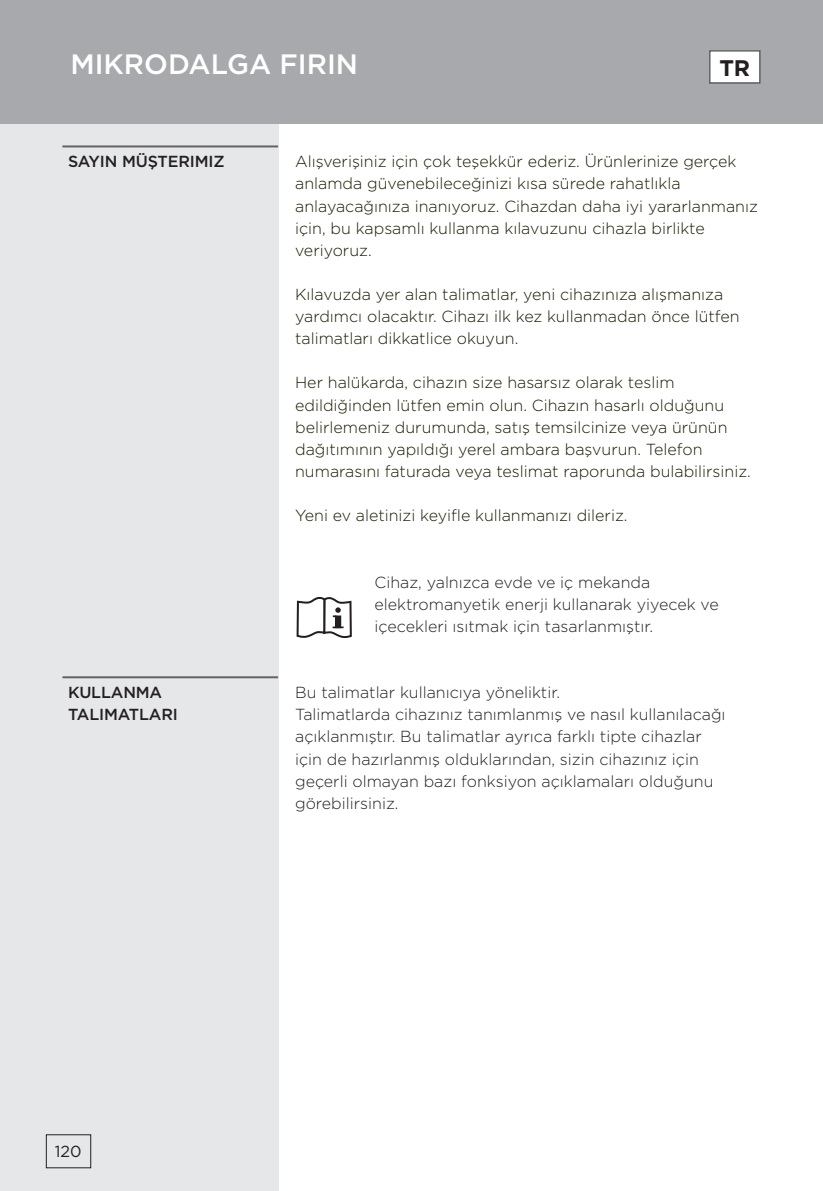
<style>
.page{position:relative;width:823px;height:1191px;background:#fff}
.page>*{position:absolute;margin:0;border:0;box-sizing:border-box;transform-origin:0 0}
.naslov_1{font:500 28px "Gotham";color:#fff}
.besedilo{font:700 22.6px "Gotham";color:#231f20}
.besedilo-2{font:300 16px/22.2px "Gotham";color:#191a00}
.besedilo-3{font:300 16px/22.2px "Gotham";color:#231f20}
.t1{font:500 16px/22.2px "Gotham";letter-spacing:-.01em;color:#231f20}
.pagina{font:16px "Gotham";color:#231f20}
</style>
<div class="page">
<div style="left:0;top:0;width:278px;height:1191px;background:#e6e7e9"></div>
<div style="left:46px;top:1134px;width:45px;height:34px;border:1px solid #231f20"></div>
<svg style="left:296px;top:597px;width:55px;height:41px"></svg>
<hr style="left:62px;top:145px;width:216px;height:2px;background:#636366">
<hr style="left:62px;top:676px;width:216px;height:2px;background:#636366">
<div style="left:0;top:0;width:822px;height:123px;background:#a8a9ad"></div>
<div style="left:709px;top:51px;width:50px;height:32px;background:#fff"></div>
<div style="left:708px;top:50px;width:52px;height:34px;border:1px solid #57585a"></div>
<p class="naslov_1" style="left:70px;top:45px;width:289px">MIKRODALGA FIRIN</p>
<p class="besedilo" style="left:719px;top:53px;width:32px">TR</p>
<p class="t1" style="left:68px;top:150px;width:158px">SAYIN MÜŞTERIMIZ</p>
<p class="t1" style="left:68px;top:681px;width:111px">KULLANMA<br>TALIMATLARI</p>
<p class="besedilo-2" style="left:295px;top:150px;width:464px">Alışverişiniz için çok teşekkür ederiz. Ürünlerinize gerçek anlamda güvenebileceğinizi kısa sürede rahatlıkla anlayacağınıza inanıyoruz. Cihazdan daha iyi yararlanmanız için, bu kapsamlı kullanma kılavuzunu cihazla birlikte veriyoruz.</p>
<p class="besedilo-2" style="left:295px;top:283px;width:446px">Kılavuzda yer alan talimatlar, yeni cihazınıza alışmanıza yardımcı olacaktır. Cihazı ilk kez kullanmadan önce lütfen talimatları dikkatlice okuyun.</p>
<p class="besedilo-2" style="left:295px;top:371px;width:457px">Her halükarda, cihazın size hasarsız olarak teslim edildiğinden lütfen emin olun. Cihazın hasarlı olduğunu belirlemeniz durumunda, satış temsilcinize veya ürünün dağıtımının yapıldığı yerel ambara başvurun. Telefon numarasını faturada veya teslimat raporunda bulabilirsiniz.</p>
<p class="besedilo-2" style="left:295px;top:504px;width:334px">Yeni ev aletinizi keyifle kullanmanızı dileriz.</p>
<p class="besedilo-3" style="left:374px;top:570px;width:345px">Cihaz, yalnızca evde ve iç mekanda elektromanyetik enerji kullanarak yiyecek ve içecekleri ısıtmak için tasarlanmıştır.</p>
<p class="besedilo-3" style="left:295px;top:681px;width:266px">Bu talimatlar kullanıcıya yöneliktir.</p>
<p class="besedilo-3" style="left:295px;top:703px;width:431px">Talimatlarda cihazınız tanımlanmış ve nasıl kullanılacağı açıklanmıştır. Bu talimatlar ayrıca farklı tipte cihazlar için de hazırlanmış olduklarından, sizin cihazınız için geçerli olmayan bazı fonksiyon açıklamaları olduğunu görebilirsiniz.</p>
<p class="pagina" style="left:55px;top:1140px;width:28px">120</p>
</div>
